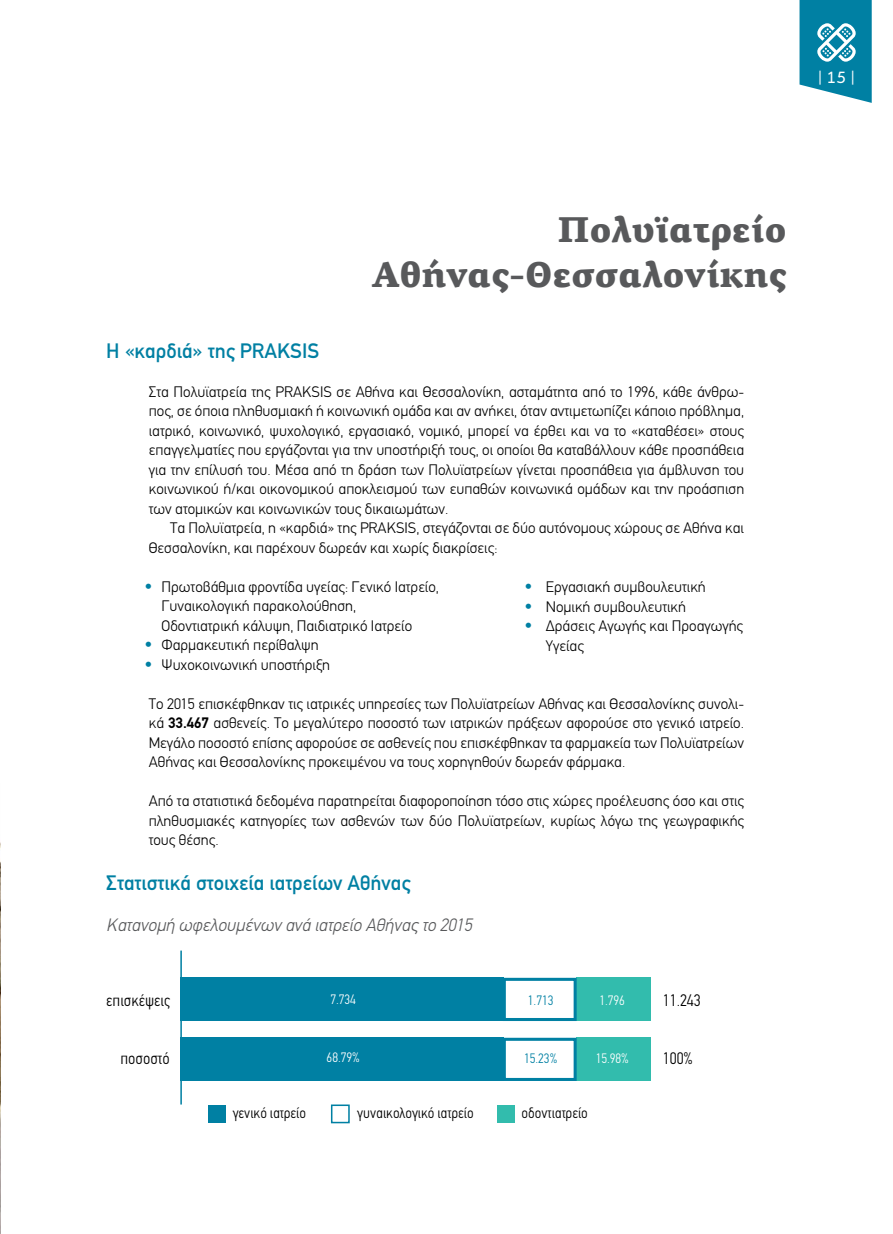
<style>
.page{position:relative;width:893px;height:1234px;background:#fff}
.page>*{position:absolute;margin:0;border:0;box-sizing:border-box;transform-origin:0 0}
.t1{font:900 36px/45px "PF Agora Serif Pro";color:#58595b;text-align:right}
.t2{font:500 21px "PF Din Text";color:#0080a3}
.t3{font:italic 300 18px "PF Din Text";color:#58595b}
.t4{font:300 condensed 16.8px "PF Din Text";color:#000}
.t5{font:16.5px "PF Textbook";color:#fff}
.t6{font:300 15.3px/19.5px "PF Din Text";color:#000;text-align:justify}
.t7{font:300 condensed 15.3px "PF Din Text";color:#000}
.t8{font:300 condensed 13.65px "PF Din Text";color:#fff}
.t9{font:300 condensed 13.65px "PF Din Text";color:#0080a3}
.s1{font-weight:400;font-size:16.5px;color:#0080a3}
.s2{font-weight:700}
</style>
<div class="page">
<svg style="left:799px;top:0;width:73px;height:103px;background:#2f97b4"></svg>
<div style="left:576px;top:977px;width:74px;height:43px;background:#32bcad"></div>
<div style="left:503px;top:977px;width:74px;height:43px;border:3px solid #0080a3"></div>
<div style="left:181px;top:977px;width:323px;height:43px;background:#0080a3"></div>
<div style="left:576px;top:1037px;width:74px;height:43px;background:#32bcad"></div>
<div style="left:503px;top:1037px;width:74px;height:43px;border:3px solid #0080a3"></div>
<div style="left:181px;top:1037px;width:323px;height:43px;background:#0080a3"></div>
<hr style="left:180px;top:950px;width:2px;height:154px;background:#0080a3">
<div style="left:208px;top:1104px;width:17px;height:18px;background:#0080a3"></div>
<div style="left:497px;top:1104px;width:18px;height:18px;background:#32bcad"></div>
<div style="left:331px;top:1104px;width:19px;height:18px;border:2px solid #0080a3"></div>
<img style="left:0;top:842px;width:1px;height:391px">
<p class="t5" style="left:818px;top:68px;width:38px">| 15 |</p>
<h1 class="t1" style="left:372px;top:209px;width:416px">Πολυϊατρείο<br>Αθήνας-Θεσσαλονίκης</h1>
<h2 class="t2" style="left:106px;top:338px;width:214px">H «καρδιά» της PRAKSIS</h2>
<p class="t6" style="left:149px;top:381px;width:597px">Στα Πολυϊατρεία της PRAKSIS σε Αθήνα και Θεσσαλονίκη, ασταμάτητα από το 1996, κάθε άνθρω&shy;πος, σε όποια πληθυσμιακή ή κοινωνική ομάδα και αν ανήκει, όταν αντιμετωπίζει κάποιο πρόβλημα, ιατρικό, κοινωνικό, ψυχολογικό, εργασιακό, νομικό, μπορεί να έρθει και να το «καταθέσει» στους επαγγελματίες που εργάζονται για την υποστήριξή τους, οι οποίοι θα καταβάλλουν κάθε προσπάθεια για την επίλυσή του. Μέσα από τη δράση των Πολυϊατρείων γίνεται προσπάθεια για άμβλυνση του κοινωνικού ή/και οικονομικού αποκλεισμού των ευπαθών κοινωνικά ομάδων και την προάσπιση των ατομικών και κοινωνικών τους δικαιωμάτων.</p>
<p class="t6" style="left:149px;top:518px;width:597px;text-indent:21px">Τα Πολυϊατρεία, η «καρδιά» της PRAKSIS, στεγάζονται σε δύο αυτόνομους χώρους σε Αθήνα και<br>Θεσσαλονίκη, και παρέχουν δωρεάν και χωρίς διακρίσεις:</p>
<p class="t6" style="left:162px;top:576px;width:279px;text-align:left;text-indent:-17px"><span class="s1">•</span> Πρωτοβάθμια φροντίδα υγείας: Γενικό Ιατρείο,<br>Γυναικολογική παρακολούθηση,<br>Οδοντιατρική κάλυψη, Παιδιατρικό Ιατρείο</p>
<p class="t6" style="left:145px;top:635px;width:176px"><span class="s1">•</span> Φαρμακευτική περίθαλψη</p>
<p class="t6" style="left:145px;top:654px;width:187px"><span class="s1">•</span> Ψυχοκοινωνική υποστήριξη</p>
<p class="t6" style="left:149px;top:693px;width:597px">Το 2015 επισκέφθηκαν τις ιατρικές υπηρεσίες των Πολυϊατρείων Αθήνας και Θεσσαλονίκης συνολι&shy;κά <span class="s2">33.467</span> ασθενείς. Το μεγαλύτερο ποσοστό των ιατρικών πράξεων αφορούσε στο γενικό ιατρείο.<br>Μεγάλο ποσοστό επίσης αφορούσε σε ασθενείς που επισκέφθηκαν τα φαρμακεία των Πολυϊατρείων Αθήνας και Θεσσαλονίκης προκειμένου να τους χορηγηθούν δωρεάν φάρμακα.</p>
<p class="t6" style="left:149px;top:791px;width:597px">Από τα στατιστικά δεδομένα παρατηρείται διαφοροποίηση τόσο στις χώρες προέλευσης όσο και στις πληθυσμιακές κατηγορίες των ασθενών των δύο Πολυϊατρείων, κυρίως λόγω της γεωγραφικής τους θέσης.</p>
<h2 class="t2" style="left:106px;top:870px;width:306px">Στατιστικά στοιχεία ιατρείων Αθήνας</h2>
<p class="t3" style="left:106px;top:914px;width:367px">Κατανομή ωφελουμένων ανά ιατρείο Αθήνας το 2015</p>
<p class="t6" style="left:525px;top:577px;width:183px"><span class="s1">•</span> Εργασιακή συμβουλευτική</p>
<p class="t6" style="left:525px;top:596px;width:163px"><span class="s1">•</span> Νομική συμβουλευτική</p>
<p class="t6" style="left:546px;top:616px;width:199px;text-indent:-21px"><span class="s1">•</span> Δράσεις Αγωγής και Προαγωγής<br>Υγείας</p>
<p class="t4" style="left:106px;top:990px;width:65px">επισκέψεις</p>
<p class="t4" style="left:120px;top:1048px;width:51px">ποσοστό</p>
<p class="t8" style="left:330px;top:991px;width:27px">7.734</p>
<p class="t9" style="left:528px;top:991px;width:27px">1.713</p>
<p class="t8" style="left:599px;top:991px;width:27px">1.796</p>
<p class="t8" style="left:327px;top:1049px;width:34px">68.79%</p>
<p class="t9" style="left:524px;top:1050px;width:34px">15.23%</p>
<p class="t8" style="left:596px;top:1050px;width:34px">15.98%</p>
<p class="t7" style="left:233px;top:1103px;width:75px">γενικό ιατρείο</p>
<p class="t7" style="left:357px;top:1103px;width:118px">γυναικολογικό ιατρείο</p>
<p class="t7" style="left:521px;top:1103px;width:68px">οδοντιατρείο</p>
<p class="t4" style="left:663px;top:990px;width:40px">11.243</p>
<p class="t4" style="left:663px;top:1048px;width:31px">100%</p>
</div>
